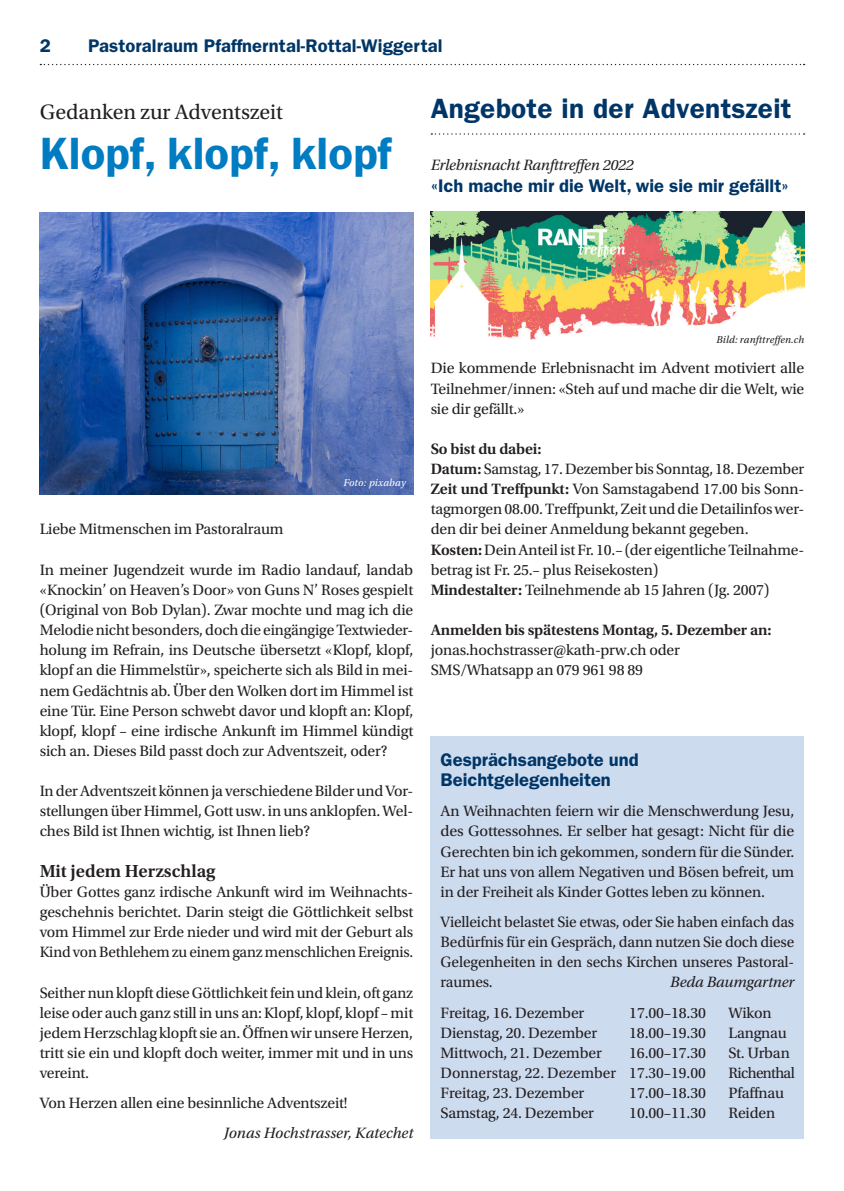
<style>
.page{position:relative;width:844px;height:1191px;background:#fff}
.page>*{position:absolute;margin:0;border:0;box-sizing:border-box;transform-origin:0 0}
.t1{font:600 45.5px "ITC Franklin Gothic Std";color:#007cc2}
.t2{font:600 28px "ITC Franklin Gothic Std";letter-spacing:.01em;color:#003667}
.t3{font:21.88px "Utopia Std";color:#231f20}
.t4{font:600 18.38px/20.1px "ITC Franklin Gothic Std";color:#003667}
.t5{font:600 18.38px "Utopia Std";color:#231f20}
.t6{font:15.75px/20.1px "Utopia Std";letter-spacing:-.01em;color:#231f20;text-align:justify}
.t7{font:italic 15.75px "Utopia Std";letter-spacing:-.01em;color:#231f20}
.t8{font:600 15.75px "Utopia Std";letter-spacing:-.01em;color:#231f20}
.t9{font:15.75px "Utopia Std";letter-spacing:-.04em;color:#231f20}
.t10{font:italic 10.5px "Utopia Std";letter-spacing:.02em;color:#231f20}
.t11{font:italic 10.5px "Utopia Std";letter-spacing:.015em;color:#fff}
.s1{font-weight:600}
</style>
<div class="page">
<svg style="left:40px;top:64px;width:764px;height:1px"></svg>
<svg style="left:431px;top:133px;width:373px;height:2px"></svg>
<img style="left:431px;top:212px;width:373px;height:128px">
<div style="left:430px;top:735px;width:374px;height:403px;background:#cddbef"></div>
<img style="left:40px;top:212px;width:373px;height:282px">
<p class="t4" style="left:40px;top:36px;width:13px">2</p>
<p class="t4" style="left:88px;top:36px;width:356px">Pastoralraum Pfaffnerntal-Rottal-Wiggertal</p>
<h3 class="t3" style="left:40px;top:100px;width:245px">Gedanken zur Adventszeit</h3>
<h1 class="t1" style="left:40px;top:127px;width:353px">Klopf, klopf, klopf</h1>
<h2 class="t2" style="left:430px;top:92px;width:362px">Angebote in der Adventszeit</h2>
<p class="t7" style="left:430px;top:156px;width:205px">Erlebnisnacht Ranfttreffen 2022</p>
<p class="t4" style="left:430px;top:176px;width:359px">«Ich mache mir die Welt, wie sie mir gefällt»</p>
<p class="t11" style="left:343px;top:477px;width:64px">Foto: pixabay</p>
<p class="t6" style="left:40px;top:519px;width:245px">Liebe Mitmenschen im Pastoralraum</p>
<p class="t6" style="left:40px;top:560px;width:375px">In meiner Jugendzeit wurde im Radio landauf, landab «Knockin’ on Heaven’s Door» von Guns N’ Roses gespielt (Original von Bob Dylan). Zwar mochte und mag ich die Melodie nicht besonders, doch die eingängige Textwieder&shy;holung im Refrain, ins Deutsche übersetzt «Klopf, klopf, klopf an die Himmelstür», speicherte sich als Bild in mei&shy;nem Gedächtnis ab. Über den Wolken dort im Himmel ist eine Tür. Eine Person schwebt davor und klopft an: Klopf, klopf, klopf – eine irdische Ankunft im Himmel kündigt sich an. Dieses Bild passt doch zur Adventszeit, oder?</p>
<p class="t6" style="left:40px;top:781px;width:375px">In der Adventszeit können ja verschiedene Bilder und Vor&shy;stellungen über Himmel, Gott usw. in uns anklopfen. Wel&shy;ches Bild ist Ihnen wichtig, ist Ihnen lieb?</p>
<p class="t5" style="left:40px;top:860px;width:177px">Mit jedem Herzschlag</p>
<p class="t6" style="left:40px;top:882px;width:375px">Über Gottes ganz irdische Ankunft wird im Weihnachts&shy;geschehnis berichtet. Darin steigt die Göttlichkeit selbst vom Himmel zur Erde nieder und wird mit der Geburt als Kind von Bethlehem zu einem ganz menschlichen Ereignis.</p>
<p class="t6" style="left:40px;top:982px;width:375px">Seither nun klopft diese Göttlichkeit fein und klein, oft ganz leise oder auch ganz still in uns an: Klopf, klopf, klopf – mit jedem Herzschlag klopft sie an. Öffnen wir unsere Herzen, tritt sie ein und klopft doch weiter, immer mit und in uns vereint.</p>
<p class="t6" style="left:40px;top:1093px;width:309px">Von Herzen allen eine besinnliche Adventszeit!</p>
<p class="t7" style="left:224px;top:1124px;width:191px">Jonas Hochstrasser, Katechet</p>
<p class="t10" style="left:716px;top:334px;width:89px">Bild: ranfttreffen.ch</p>
<p class="t6" style="left:430px;top:358px;width:375px">Die kommende Erlebnisnacht im Advent motiviert alle Teilnehmer/innen: «Steh auf und mache dir die Welt, wie sie dir gefällt.»</p>
<p class="t6" style="left:430px;top:439px;width:375px;text-align:left"><span class="s1">So bist du dabei:<br>Datum:</span> Samstag, 17. Dezember bis Sonntag, 18. Dezember <span class="s1">Zeit und Treffpunkt:</span> Von Samstagabend 17.00 bis Sonn&shy;tagmorgen 08.00. Treffpunkt, Zeit und die Detailinfos wer&shy;den dir bei deiner Anmeldung bekannt gegeben.<br><span class="s1">Kosten:</span> Dein Anteil ist Fr. 10.– (der eigentliche Teilnahme&shy;betrag ist Fr. 25.– plus Reisekosten)<br><span class="s1">Mindestalter:</span> Teilnehmende ab 15 Jahren (Jg. 2007)</p>
<p class="t8" style="left:430px;top:621px;width:342px">Anmelden bis spätestens Montag, 5. Dezember an:</p>
<p class="t6" style="left:430px;top:640px;width:251px">jonas.hochstrasser@kath-prw.ch oder<br>SMS/Whatsapp an 079 961 98 89</p>
<p class="t4" style="left:440px;top:749px;width:199px">Gesprächsangebote und<br>Beichtgelegenheiten</p>
<p class="t6" style="left:440px;top:801px;width:355px">An Weihnachten feiern wir die Menschwerdung Jesu, des Gottessohnes. Er selber hat gesagt: Nicht für die Gerechten bin ich gekommen, sondern für die Sünder.<br>Er hat uns von allem Negativen und Bösen befreit, um in der Freiheit als Kinder Gottes leben zu können.</p>
<p class="t6" style="left:440px;top:912px;width:355px">Vielleicht belastet Sie etwas, oder Sie haben einfach das Bedürfnis für ein Gespräch, dann nutzen Sie doch diese Gelegenheiten in den sechs Kirchen unseres Pastoral&shy;raumes.</p>
<p class="t7" style="left:670px;top:973px;width:125px">Beda Baumgartner</p>
<p class="t6" style="left:440px;top:1002px;width:145px">Freitag, 16. Dezember</p>
<p class="t6" style="left:629px;top:1002px;width:78px">17.00–18.30</p>
<p class="t6" style="left:728px;top:1002px;width:45px">Wikon</p>
<p class="t6" style="left:440px;top:1023px;width:158px">Dienstag, 20. Dezember</p>
<p class="t6" style="left:629px;top:1023px;width:78px">18.00–19.30</p>
<p class="t6" style="left:728px;top:1023px;width:60px">Langnau</p>
<p class="t6" style="left:440px;top:1043px;width:163px">Mittwoch, 21. Dezember</p>
<p class="t6" style="left:629px;top:1043px;width:78px">16.00–17.30</p>
<p class="t6" style="left:728px;top:1043px;width:63px">St. Urban</p>
<p class="t6" style="left:440px;top:1063px;width:267px">Donnerstag, 22. Dezember 17.30–19.00</p>
<p class="t9" style="left:728px;top:1064px;width:68px">Richenthal</p>
<p class="t6" style="left:440px;top:1083px;width:145px">Freitag, 23. Dezember</p>
<p class="t6" style="left:629px;top:1083px;width:78px">17.00–18.30</p>
<p class="t6" style="left:728px;top:1083px;width:57px">Pfaffnau</p>
<p class="t6" style="left:440px;top:1103px;width:155px">Samstag, 24. Dezember</p>
<p class="t6" style="left:629px;top:1103px;width:78px">10.00–11.30</p>
<p class="t6" style="left:728px;top:1103px;width:48px">Reiden</p>
</div>
